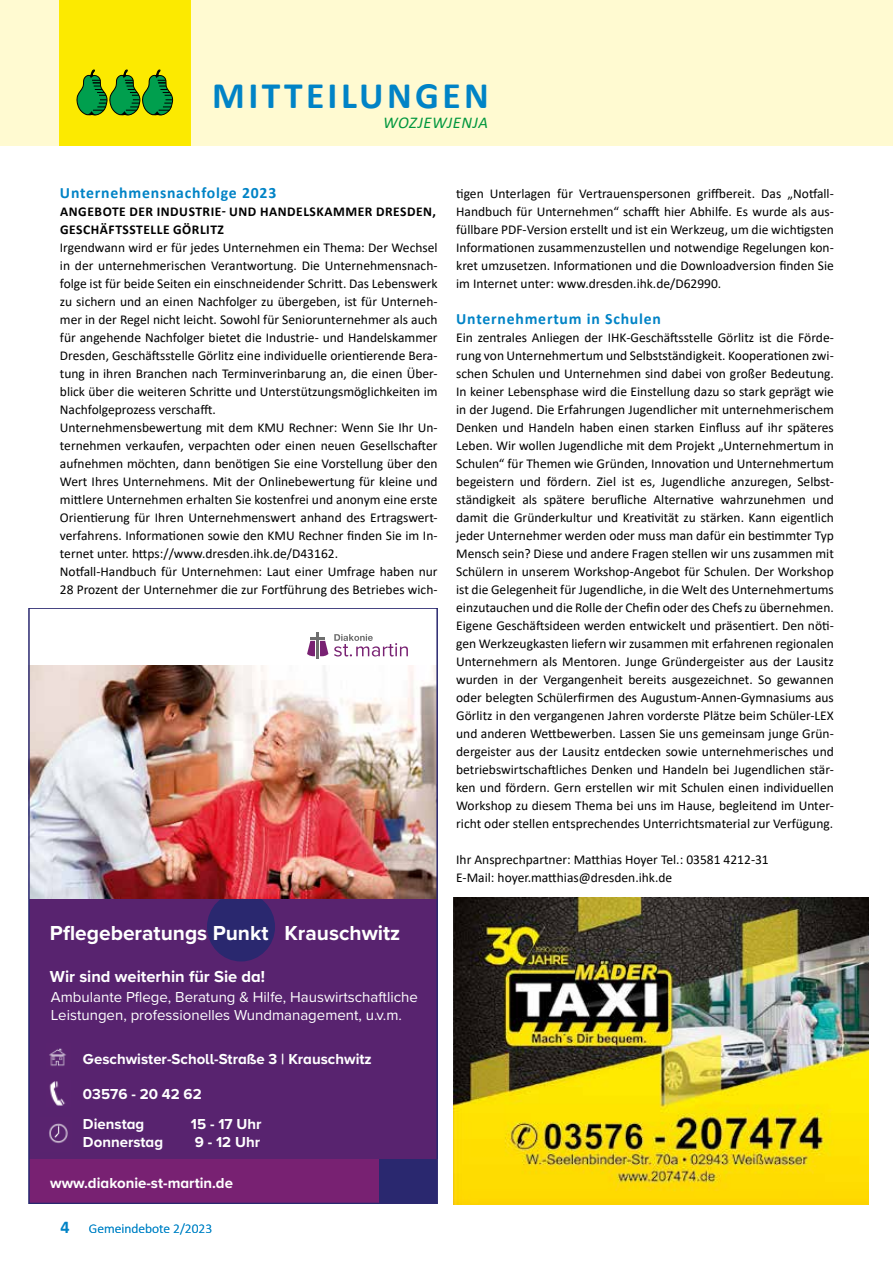
<style>
.page{position:relative;width:893px;height:1263px;background:#fff}
.page>*{position:absolute;margin:0;border:0;box-sizing:border-box;transform-origin:0 0}
.t1{font:700 37.5px "Calibri";letter-spacing:.09em;color:#0083c6}
.t2{font:700 21px "Proxima Nova";color:#fff}
.t3{font:700 18px "Calibri";color:#0083c6}
.t4{font:700 16.5px "Proxima Nova A";color:#fff}
.t5{font:italic 16.5px "Calibri";letter-spacing:.04em;color:#00973e}
.t6{font:700 15.75px "Calibri";letter-spacing:.05em;color:#0083c6}
.t7{font:700 15px "Proxima Nova A";color:#fff}
.t8{font:15px/18px "Proxima Nova";color:#fff}
.t9{font:13.5px/18px "Calibri";color:#000}
.t10{font:700 13.5px/18px "Calibri";letter-spacing:.04em;color:#000}
.t11{font:300 13.5px "Calibri";color:#0083c6}
</style>
<div class="page">
<div style="left:0;top:0;width:893px;height:146px;background:#fffad1"></div>
<div style="left:60px;top:0;width:131px;height:146px;background:#fcea00"></div>
<svg style="left:76px;top:69px;width:98px;height:47px"></svg>
<hr style="left:317px;top:632px;width:2px;height:27px;background:#6e6e6e">
<svg style="left:334px;top:634px;width:74px;height:22px"></svg>
<svg style="left:307px;top:637px;width:21px;height:19px"></svg>
<div style="left:29px;top:1158px;width:350px;height:45px;background:#782172"></div>
<div style="left:379px;top:1158px;width:58px;height:45px;background:#2a286f"></div>
<div style="left:29px;top:899px;width:408px;height:259px;background:#58236f"></div>
<div style="left:207px;top:892px;width:68px;height:69px;background:#2a286f;border-radius:50%"></div>
<img style="left:32px;top:665px;width:402px;height:234px">
<img style="left:49px;top:1081px;width:16px;height:25px">
<img style="left:49px;top:1123px;width:19px;height:20px">
<img style="left:49px;top:1048px;width:17px;height:18px">
<div style="left:29px;top:608px;width:408px;height:595px;border:2px solid #2a286f"></div>
<img style="left:453px;top:897px;width:415px;height:307px">
<h1 class="t1" style="left:212px;top:69px;width:278px">MITTEILUNGEN</h1>
<p class="t5" style="left:383px;top:111px;width:107px">WOZJEWJENJA</p>
<p class="t6" style="left:60px;top:182px;width:218px">Unternehmensnachfolge 2023</p>
<p class="t10" style="left:60px;top:202px;width:377px">ANGEBOTE DER INDUSTRIE- UND HANDELSKAMMER DRESDEN,<br>GESCHÄFTSSTELLE GÖRLITZ</p>
<p class="t9" style="left:60px;top:238px;width:379px">Irgendwann wird er für jedes Unternehmen ein Thema: Der Wechsel in der unternehmerischen Verantwortung. Die Unternehmensnach&shy;folge ist für beide Seiten ein einschneidender Schritt. Das Lebenswerk zu sichern und an einen Nachfolger zu übergeben, ist für Unterneh&shy;mer in der Regel nicht leicht. Sowohl für Seniorunternehmer als auch für angehende Nachfolger bietet die Industrie- und Handelskammer Dresden, Geschäftsstelle Görlitz eine individuelle orientierende Bera&shy;tung in ihren Branchen nach Terminverinbarung an, die einen Über&shy;blick über die weiteren Schritte und Unterstützungsmöglichkeiten im Nachfolgeprozess verschafft.<br>Unternehmensbewertung mit dem KMU Rechner: Wenn Sie Ihr Un&shy;ternehmen verkaufen, verpachten oder einen neuen Gesellschafter aufnehmen möchten, dann benötigen Sie eine Vorstellung über den Wert Ihres Unternehmens. Mit der Onlinebewertung für kleine und mittlere Unternehmen erhalten Sie kostenfrei und anonym eine erste Orientierung für Ihren Unternehmenswert anhand des Ertragswert&shy;verfahrens. Informationen sowie den KMU Rechner finden Sie im In&shy;ternet unter. https://www.dresden.ihk.de/D43162.<br>Notfall-Handbuch für Unternehmen: Laut einer Umfrage haben nur 28 Prozent der Unternehmer die zur Fortführung des Betriebes wich-</p>
<h2 class="t2" style="left:50px;top:917px;width:352px">Pflegeberatungs Punkt Krauschwitz</h2>
<p class="t4" style="left:50px;top:964px;width:217px">Wir sind weiterhin für Sie da!</p>
<p class="t8" style="left:51px;top:987px;width:368px">Ambulante Pflege, Beratung &amp; Hilfe, Hauswirtschaftliche<br>Leistungen, professionelles Wundmanagement, u.v.m.</p>
<p class="t7" style="left:83px;top:1048px;width:290px">Geschwister-Scholl-Straße 3 | Krauschwitz</p>
<p class="t7" style="left:83px;top:1083px;width:120px">03576 - 20 42 62</p>
<p class="t7" style="left:83px;top:1113px;width:63px">Dienstag</p>
<p class="t7" style="left:191px;top:1113px;width:72px">15 - 17 Uhr</p>
<p class="t7" style="left:83px;top:1131px;width:82px">Donnerstag</p>
<p class="t7" style="left:195px;top:1131px;width:67px">9 - 12 Uhr</p>
<p class="t7" style="left:50px;top:1172px;width:184px">www.diakonie-st-martin.de</p>
<h3 class="t3" style="left:61px;top:1214px;width:11px">4</h3>
<p class="t11" style="left:89px;top:1220px;width:125px">Gemeindebote 2/2023</p>
<p class="t9" style="left:456px;top:184px;width:379px;text-align:justify">tigen Unterlagen für Vertrauenspersonen griffbereit. Das „Notfall-Handbuch für Unternehmen“ schafft hier Abhilfe. Es wurde als aus&shy;füllbare PDF-Version erstellt und ist ein Werkzeug, um die wichtigsten Informationen zusammenzustellen und notwendige Regelungen kon&shy;kret umzusetzen. Informationen und die Downloadversion finden Sie im Internet unter: www.dresden.ihk.de/D62990.</p>
<p class="t6" style="left:456px;top:308px;width:206px">Unternehmertum in Schulen</p>
<p class="t9" style="left:456px;top:328px;width:379px;text-align:justify">Ein zentrales Anliegen der IHK-Geschäftsstelle Görlitz ist die Förde&shy;rung von Unternehmertum und Selbstständigkeit. Kooperationen zwi&shy;schen Schulen und Unternehmen sind dabei von großer Bedeutung.<br>In keiner Lebensphase wird die Einstellung dazu so stark geprägt wie in der Jugend. Die Erfahrungen Jugendlicher mit unternehmerischem Denken und Handeln haben einen starken Einfluss auf ihr späteres Leben. Wir wollen Jugendliche mit dem Projekt „Unternehmertum in Schulen“ für Themen wie Gründen, Innovation und Unternehmertum begeistern und fördern. Ziel ist es, Jugendliche anzuregen, Selbst&shy;ständigkeit als spätere berufliche Alternative wahrzunehmen und damit die Gründerkultur und Kreativität zu stärken. Kann eigentlich jeder Unternehmer werden oder muss man dafür ein bestimmter Typ Mensch sein? Diese und andere Fragen stellen wir uns zusammen mit Schülern in unserem Workshop-Angebot für Schulen. Der Workshop ist die Gelegenheit für Jugendliche, in die Welt des Unternehmertums einzutauchen und die Rolle der Chefin oder des Chefs zu übernehmen.<br>Eigene Geschäftsideen werden entwickelt und präsentiert. Den nöti&shy;gen Werkzeugkasten liefern wir zusammen mit erfahrenen regionalen Unternehmern als Mentoren. Junge Gründergeister aus der Lausitz wurden in der Vergangenheit bereits ausgezeichnet. So gewannen oder belegten Schülerfirmen des Augustum-Annen-Gymnasiums aus Görlitz in den vergangenen Jahren vorderste Plätze beim Schüler-LEX und anderen Wettbewerben. Lassen Sie uns gemeinsam junge Grün&shy;dergeister aus der Lausitz entdecken sowie unternehmerisches und betriebswirtschaftliches Denken und Handeln bei Jugendlichen stär&shy;ken und fördern. Gern erstellen wir mit Schulen einen individuellen Workshop zu diesem Thema bei uns im Hause, begleitend im Unter&shy;richt oder stellen entsprechendes Unterrichtsmaterial zur Verfügung.</p>
<p class="t9" style="left:456px;top:850px;width:314px">Ihr Ansprechpartner: Matthias Hoyer Tel.: 03581 4212-31<br>E-Mail: hoyer.matthias@dresden.ihk.de</p>
</div>
